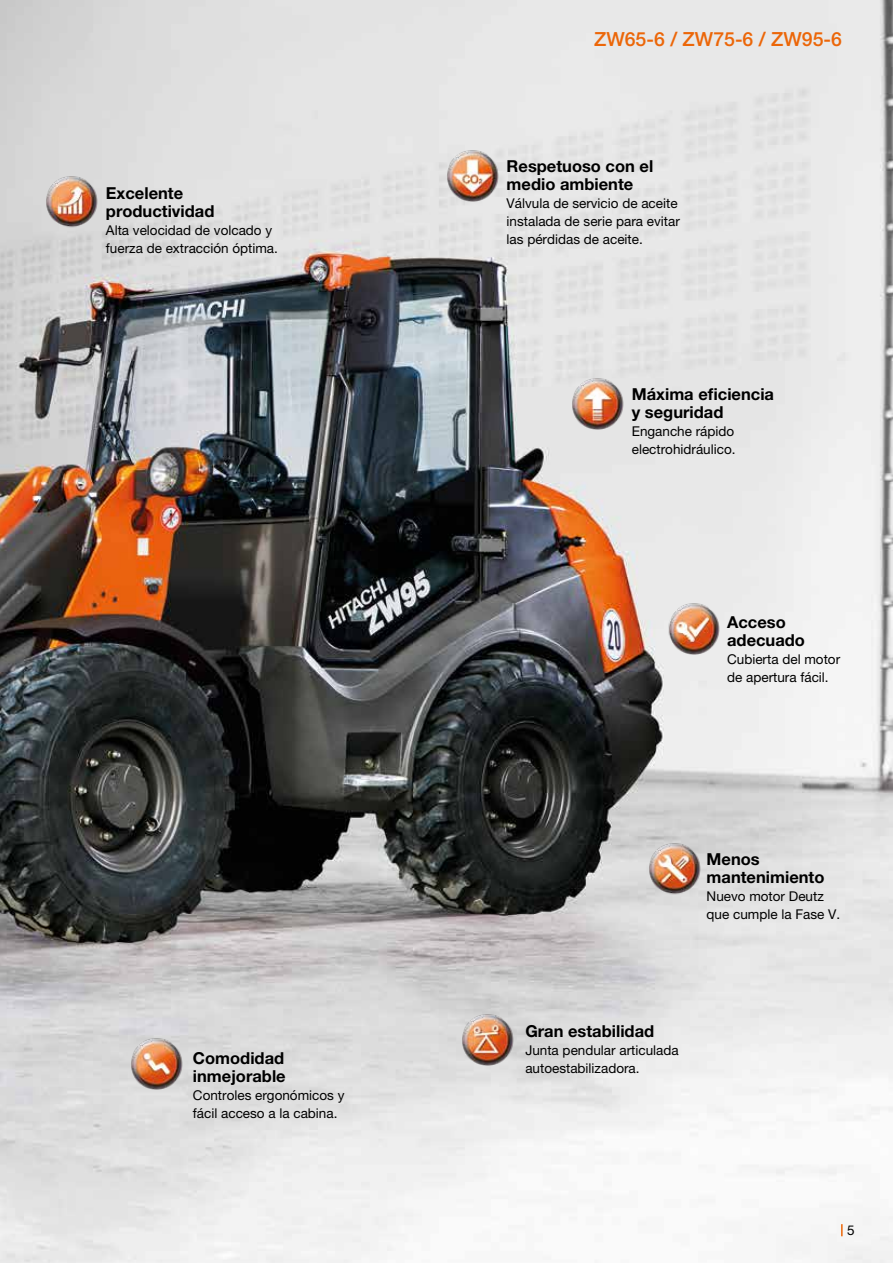
<style>
.page{position:relative;width:893px;height:1263px;background:#fff}
.page>*{position:absolute;margin:0;border:0;box-sizing:border-box;transform-origin:0 0}
.t1{font:500 19.5px "Helvetica Neue LT Pro";color:#ec6608}
.t2{font:700 16.5px/18px "Helvetica Neue LT Pro";color:#000}
.t3{font:13.5px/18px "Helvetica Neue LT Pro";color:#000}
</style>
<div class="page">
<img style="left:0;top:0;width:893px;height:1263px">
<svg style="left:841px;top:1224px;width:2px;height:12px"></svg>
<img style="left:638px;top:840px;width:65px;height:64px">
<img style="left:658px;top:600px;width:64px;height:65px">
<img style="left:451px;top:1011px;width:65px;height:65px">
<img style="left:436px;top:147px;width:65px;height:65px">
<img style="left:35px;top:173px;width:65px;height:64px">
<img style="left:561px;top:375px;width:65px;height:64px">
<img style="left:120px;top:1035px;width:65px;height:65px">
<p class="t2" style="left:106px;top:184px;width:110px">Excelente productividad</p>
<p class="t3" style="left:106px;top:221px;width:173px">Alta velocidad de volcado y fuerza de extracción óptima.</p>
<p class="t2" style="left:193px;top:1048px;width:94px">Comodidad inmejorable</p>
<p class="t3" style="left:193px;top:1086px;width:153px">Controles ergonómicos y fácil acceso a la cabina.</p>
<h1 class="t1" style="left:594px;top:27px;width:249px">ZW65-6 / ZW75-6 / ZW95-6</h1>
<p class="t2" style="left:507px;top:157px;width:148px">Respetuoso con el medio ambiente</p>
<p class="t3" style="left:507px;top:194px;width:175px">Válvula de servicio de aceite instalada de serie para evitar las pérdidas de aceite.</p>
<p class="t2" style="left:632px;top:385px;width:144px">Máxima eficiencia y seguridad</p>
<p class="t3" style="left:632px;top:422px;width:105px">Enganche rápido electrohidráulico.</p>
<p class="t2" style="left:727px;top:613px;width:79px">Acceso adecuado</p>
<p class="t3" style="left:727px;top:650px;width:115px">Cubierta del motor de apertura fácil.</p>
<p class="t2" style="left:707px;top:850px;width:119px">Menos mantenimiento</p>
<p class="t3" style="left:707px;top:887px;width:135px">Nuevo motor Deutz que cumple la Fase V.</p>
<p class="t2" style="left:525px;top:1021px;width:130px">Gran estabilidad</p>
<p class="t3" style="left:525px;top:1041px;width:155px">Junta pendular articulada autoestabilizadora.</p>
<p class="t3" style="left:847px;top:1221px;width:9px">5</p>
</div>
